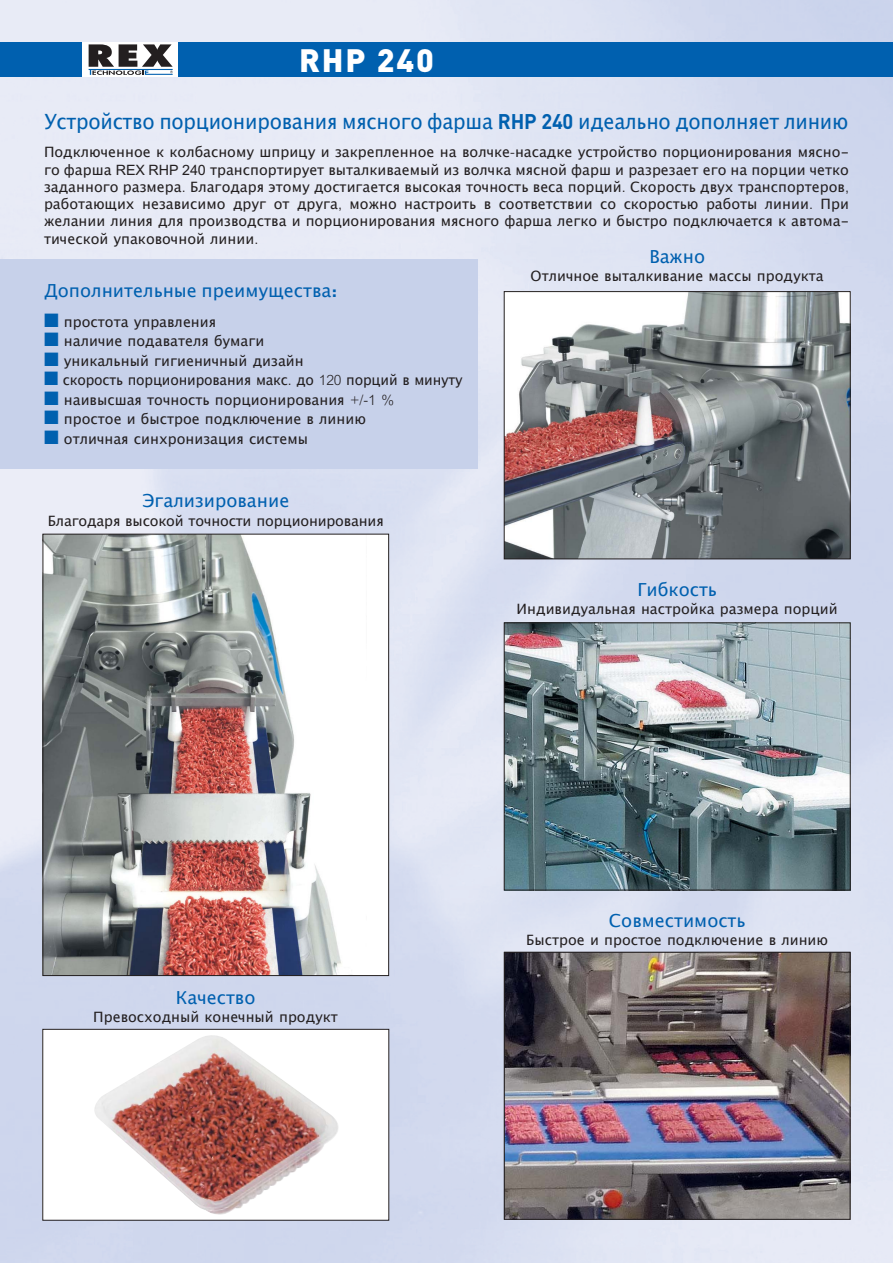
<style>
.page{position:relative;width:893px;height:1263px;background:#fff}
.page>*{position:absolute;margin:0;border:0;box-sizing:border-box;transform-origin:0 0}
.t1{font:900 31.95px "DIN";letter-spacing:.055em;color:#fff}
.t2{font:21px "Lucida Grande";letter-spacing:-.015em;color:#0060af;scale:.95 1}
.t3{font:18px "Lucida Grande";color:#0060af}
.t4{font:14.25px/17.2px "Lucida Grande";color:#231f20;text-align:justify}
.s1{font-family:"DIN";font-weight:700}
.s2{font-family:"M Arial";font-weight:300}
.s3{font-family:"M Arial"}
.s4{color:#0060af}
</style>
<div class="page">
<img style="left:0;top:0;width:893px;height:1262px">
<img style="left:506px;top:293px;width:342px;height:264px">
<div style="left:504px;top:291px;width:346px;height:268px;border:1px solid #231f20"></div>
<div style="left:0;top:259px;width:477px;height:210px;background:#c7d1ea"></div>
<img style="left:506px;top:625px;width:342px;height:263px">
<div style="left:504px;top:623px;width:346px;height:267px;border:1px solid #231f20"></div>
<div style="left:43px;top:534px;width:346px;height:441px;background:#fff"></div>
<img style="left:45px;top:536px;width:297px;height:438px">
<div style="left:43px;top:534px;width:346px;height:442px;border:1px solid #231f20"></div>
<img style="left:506px;top:954px;width:342px;height:264px">
<div style="left:504px;top:952px;width:346px;height:268px;border:1px solid #231f20"></div>
<div style="left:43px;top:1029px;width:346px;height:191px;background:#fff"></div>
<img style="left:94px;top:1035px;width:244px;height:180px">
<div style="left:43px;top:1029px;width:346px;height:191px;border:1px solid #231f20"></div>
<div style="left:0;top:43px;width:82px;height:34px;background:#0060af"></div>
<div style="left:82px;top:43px;width:96px;height:34px;background:#fff"></div>
<div style="left:178px;top:43px;width:712px;height:34px;background:#0060af"></div>
<hr style="left:890px;top:43px;width:3px;height:34px;background:#0060af">
<svg style="left:89px;top:44px;width:84px;height:31px"></svg>
<h1 class="t1" style="left:299px;top:39px;width:136px">RHP 240</h1>
<h2 class="t2" style="left:44px;top:109px;width:848px">Устройство порционирования мясного фарша <span class="s1">RHP 240</span> идеально дополняет линию</h2>
<p class="t4" style="left:44px;top:143px;width:806px">Подключенное к колбасному шприцу и закрепленное на волчке<span class="s2">-</span>насадке устройство порционирования мясно&shy;го фарша <span class="s3">REX RHP 240</span> транспортирует выталкиваемый из волчка мясной фарш и разрезает его на порции четко заданного размера<span class="s2">.</span> Благодаря этому достигается высокая точность веса порций<span class="s2">.</span> Скорость двух транспортеров<span class="s2">, </span>работающих независимо друг от друга<span class="s2">,</span> можно настроить в соответствии со скоростью работы линии<span class="s2">.</span> При желании линия для производства и порционирования мясного фарша легко и быстро подключается к автома&shy;тической упаковочной линии<span class="s2">.</span></p>
<p class="t3" style="left:44px;top:279px;width:295px">Дополнительные преимущества<span class="s1">:</span></p>
<p class="t4" style="left:44px;top:313px;width:174px"><span class="s4">■</span> простота управления</p>
<p class="t4" style="left:44px;top:332px;width:222px"><span class="s4">■</span> наличие подавателя бумаги</p>
<p class="t4" style="left:44px;top:352px;width:261px"><span class="s4">■</span> уникальный гигиеничный дизайн</p>
<p class="t4" style="left:44px;top:371px;width:420px"><span class="s4">■</span> скорость порционирования макс<span class="s2">.</span> до <span class="s2">120</span> порций в минуту</p>
<p class="t4" style="left:44px;top:391px;width:352px"><span class="s4">■</span> наивысшая точность порционирования <span class="s2">+/-1 %</span></p>
<p class="t4" style="left:44px;top:410px;width:323px"><span class="s4">■</span> простое и быстрое подключение в линию</p>
<p class="t4" style="left:44px;top:430px;width:266px"><span class="s4">■</span> отличная синхронизация системы</p>
<p class="t3" style="left:649px;top:245px;width:57px">Важно</p>
<p class="t4" style="left:531px;top:267px;width:295px">Отличное выталкивание массы продукта</p>
<p class="t3" style="left:142px;top:490px;width:149px">Эгализирование</p>
<p class="t4" style="left:48px;top:512px;width:338px">Благодаря высокой точности порционирования</p>
<p class="t3" style="left:176px;top:986px;width:81px">Качество</p>
<p class="t4" style="left:93px;top:1008px;width:246px">Превосходный конечный продукт</p>
<p class="t3" style="left:637px;top:578px;width:81px">Гибкость</p>
<p class="t4" style="left:517px;top:600px;width:323px">Индивидуальная настройка размера порций</p>
<p class="t3" style="left:609px;top:909px;width:138px">Совместимость</p>
<p class="t4" style="left:526px;top:931px;width:303px">Быстрое и простое подключение в линию</p>
</div>
